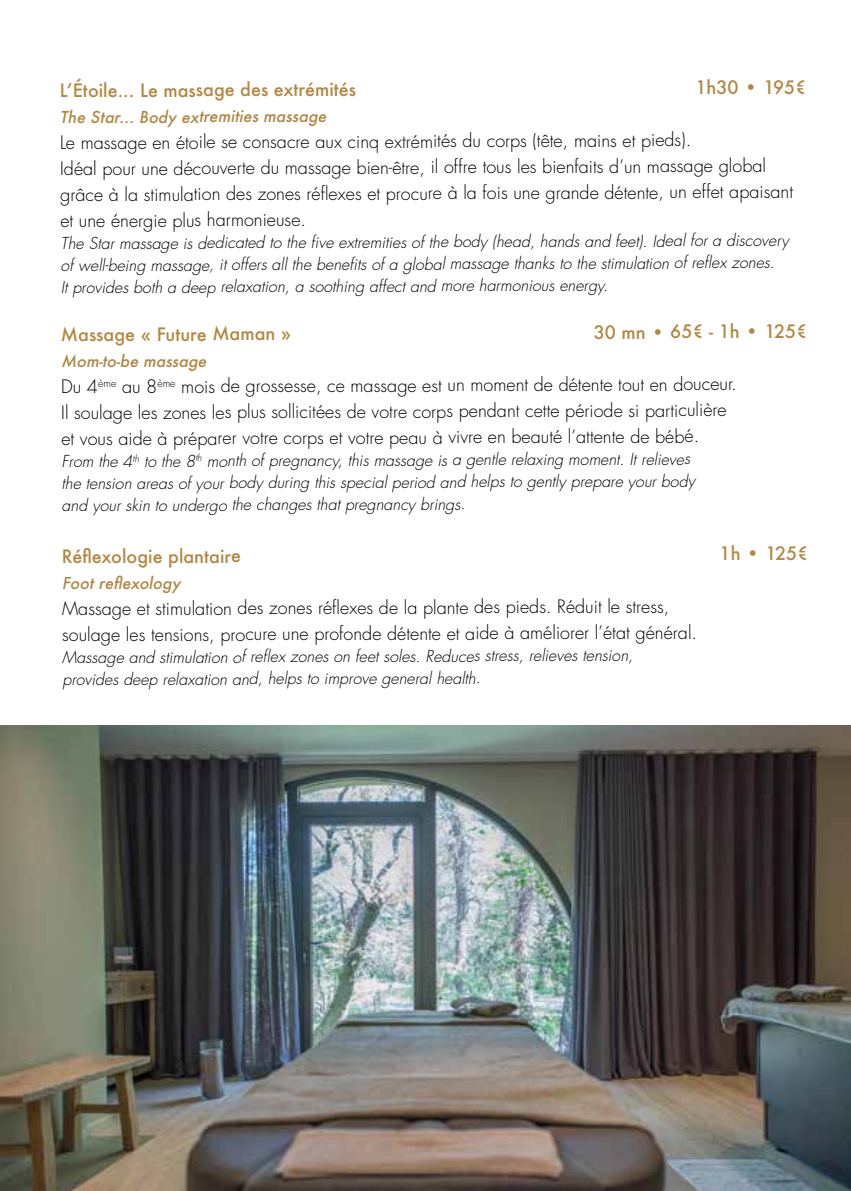
<style>
.page{position:relative;width:851px;height:1191px;background:#fff}
.page>*{position:absolute;margin:0;border:0;box-sizing:border-box;transform-origin:0 0}
.t1{font:300 18px/26.2px "Futura";letter-spacing:-.005em;color:#000}
.t2{font:500 18px "Futura";letter-spacing:-.005em;color:#b38842}
.t3{font:italic 300 16px/22.2px "Futura";color:#000}
.t4{font:italic 500 16px "Futura";color:#b38842}
</style>
<div class="page">
<img style="left:0;top:725px;width:850px;height:466px">
<p class="t2" style="left:60px;top:77px;width:298px">L’Étoile... Le massage des extrémités</p>
<p class="t2" style="left:695px;top:75px;width:112px">1h30 • 195€</p>
<p class="t4" style="left:60px;top:106px;width:272px">The Star... Body extremities massage</p>
<p class="t1" style="left:60px;top:128px;width:734px">Le massage en étoile se consacre aux cinq extrémités du corps (tête, mains et pieds).<br>Idéal pour une découverte du massage bien-être, il offre tous les bienfaits d’un massage global grâce à la stimulation des zones réflexes et procure à la fois une grande détente, un effet apaisant et une énergie plus harmonieuse.</p>
<p class="t3" style="left:60px;top:231px;width:729px">The Star massage is dedicated to the five extremities of the body (head, hands and feet). Ideal for a discovery of well-being massage, it offers all the benefits of a global massage thanks to the stimulation of reflex zones.<br>It provides both a deep relaxation, a soothing affect and more harmonious energy.</p>
<p class="t2" style="left:61px;top:322px;width:232px">Massage « Future Maman »</p>
<p class="t2" style="left:593px;top:319px;width:215px">30 mn • 65€ - 1h • 125€</p>
<p class="t4" style="left:61px;top:350px;width:151px">Mom-to-be massage</p>
<p class="t1" style="left:61px;top:372px;width:677px">Du 4<sup>ème</sup> au 8<sup>ème</sup> mois de grossesse, ce massage est un moment de détente tout en douceur.<br>Il soulage les zones les plus sollicitées de votre corps pendant cette période si particulière et vous aide à préparer votre corps et votre peau à vivre en beauté l’attente de bébé.</p>
<p class="t3" style="left:61px;top:449px;width:635px;text-align:justify">From the 4<sup>th</sup> to the 8<sup>th</sup> month of pregnancy, this massage is a gentle relaxing moment. It relieves the tension areas of your body during this special period and helps to gently prepare your body and your skin to undergo the changes that pregnancy brings.</p>
<p class="t2" style="left:62px;top:544px;width:181px">Réflexologie plantaire</p>
<p class="t2" style="left:719px;top:541px;width:90px">1h • 125€</p>
<p class="t4" style="left:62px;top:572px;width:124px">Foot reflexology</p>
<p class="t1" style="left:62px;top:594px;width:636px">Massage et stimulation des zones réflexes de la plante des pieds. Réduit le stress, soulage les tensions, procure une profonde détente et aide à améliorer l’état général.</p>
<p class="t3" style="left:62px;top:645px;width:576px">Massage and stimulation of reflex zones on feet soles. Reduces stress, relieves tension, provides deep relaxation and, helps to improve general health.</p>
</div>
